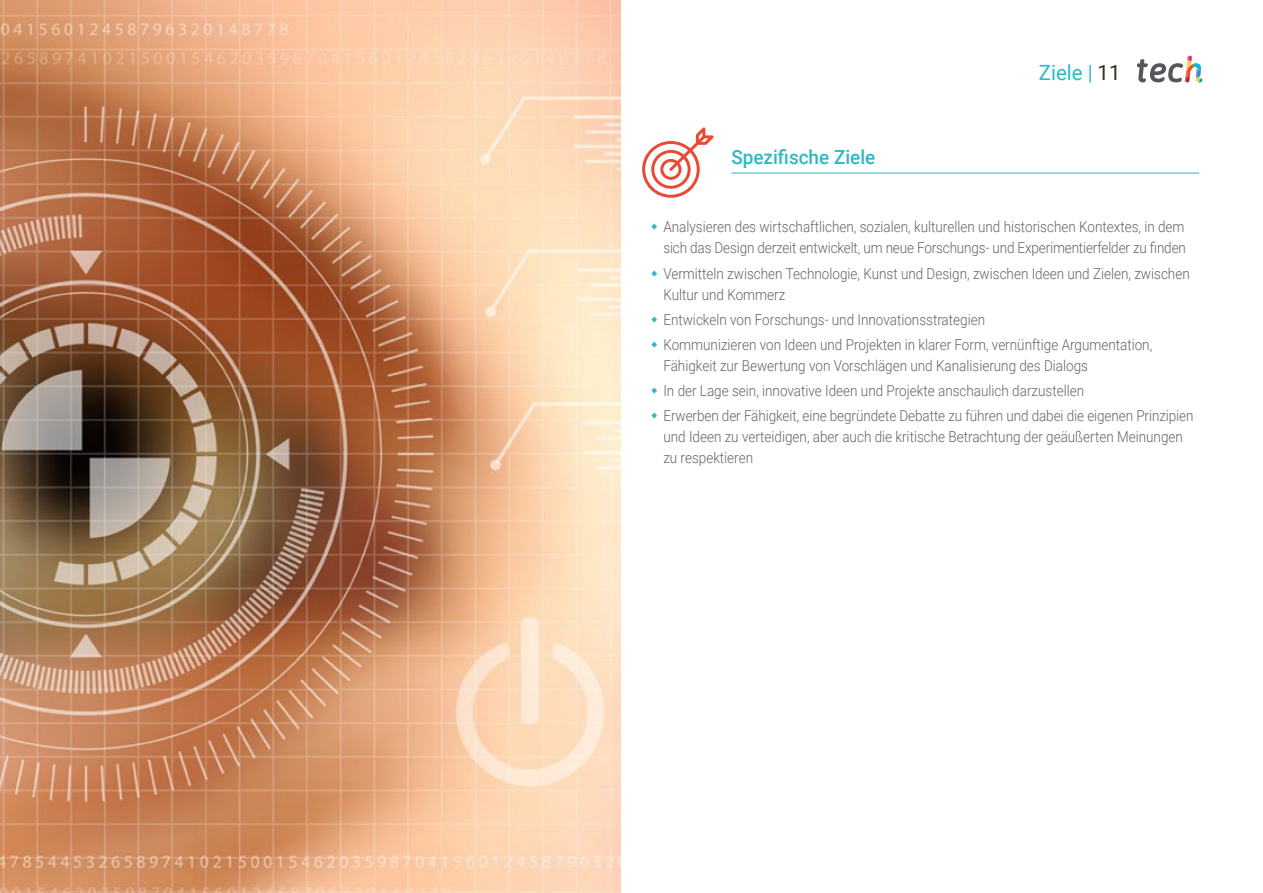
<style>
.page{position:relative;width:1263px;height:893px;background:#fff}
.page>*{position:absolute;margin:0;border:0;box-sizing:border-box;transform-origin:0 0}
.t1{font:21px "Roboto";color:#2db8c5}
.t2{font:500 19.5px "Roboto";color:#2db8c5}
.t3{font:300 15px/21px "Roboto";color:#61646a;scale:.9 1}
.s1{color:#312e20}
</style>
<div class="page">
<hr style="left:731px;top:173px;width:468px;height:1px;background:#2db8c5">
<svg style="left:642px;top:127px;width:72px;height:71px"></svg>
<img style="left:0;top:0;width:621px;height:893px">
<svg style="left:1137px;top:56px;width:65px;height:27px"></svg>
<h2 class="t2" style="left:731px;top:144px;width:145px">Spezifische Ziele</h2>
<h1 class="t1" style="left:1039px;top:57px;width:83px">Ziele | <span class="s1">11</span></h1>
<p class="t3" style="left:663px;top:216px;width:582px">Analysieren des wirtschaftlichen, sozialen, kulturellen und historischen Kontextes, in dem sich das Design derzeit entwickelt, um neue Forschungs- und Experimentierfelder zu finden</p>
<p class="t3" style="left:663px;top:262px;width:586px">Vermitteln zwischen Technologie, Kunst und Design, zwischen Ideen und Zielen, zwischen<br>Kultur und Kommerz</p>
<p class="t3" style="left:663px;top:306px;width:545px;line-height:25.2px">Entwickeln von Forschungs- und Innovationsstrategien<br>Kommunizieren von Ideen und Projekten in klarer Form, vernünftige Argumentation,</p>
<p class="t3" style="left:663px;top:352px;width:590px;line-height:25.2px">Fähigkeit zur Bewertung von Vorschlägen und Kanalisierung des Dialogs<br>In der Lage sein, innovative Ideen und Projekte anschaulich darzustellen<br>Erwerben der Fähigkeit, eine begründete Debatte zu führen und dabei die eigenen Prinzipien</p>
<p class="t3" style="left:663px;top:426px;width:579px">und Ideen zu verteidigen, aber auch die kritische Betrachtung der geäußerten Meinungen zu respektieren</p>
</div>
